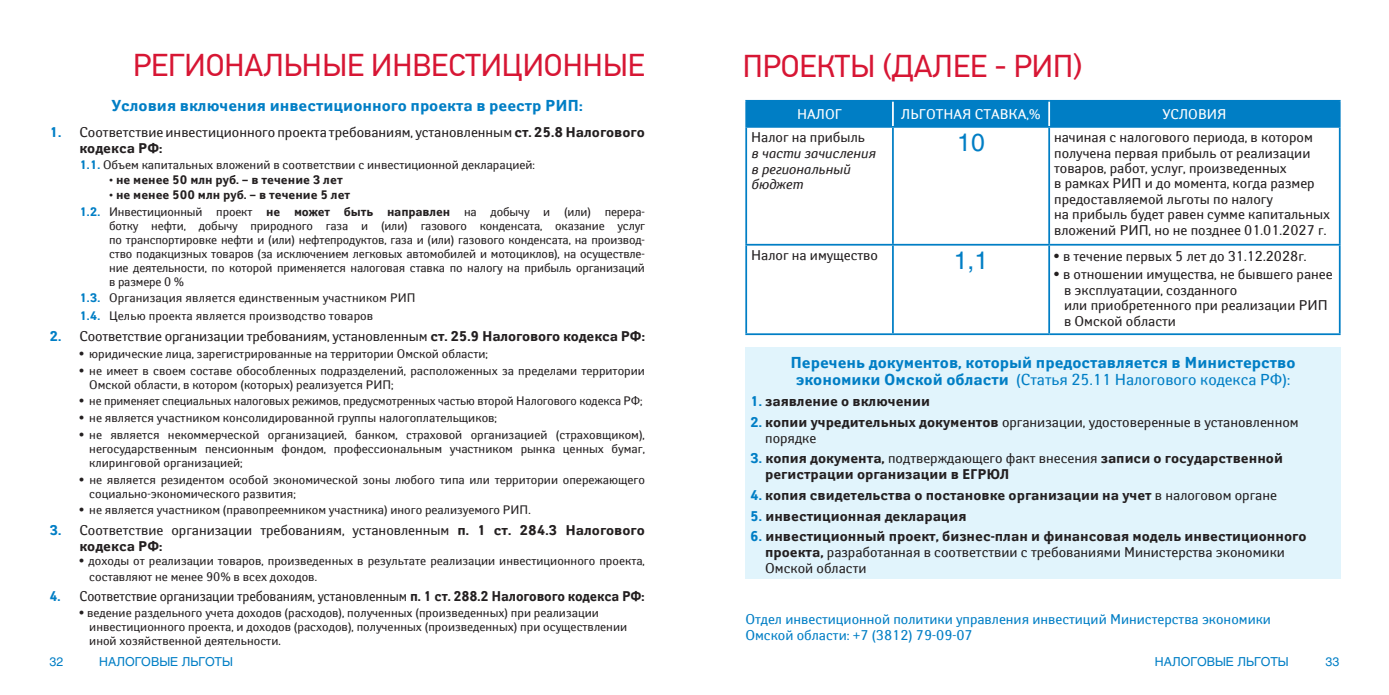
<style>
.page{position:relative;width:1389px;height:695px;background:#fff}
.page>*{position:absolute;margin:0;border:0;box-sizing:border-box;transform-origin:0 0}
.t1{font:31.5px "PF Din Text Pro";color:#d71634}
.Ставка_налога{font:24.5px "Helios C";color:#007ec5}
.Основной_таблица{font:700 15.75px/17.5px "Yanus C";color:#007ec5;text-align:center}
.Основной_таблица-2{font:14px/15.8px "Yanus C";color:#231f20}
.Основной_таблица-3{font:700 14px/15.8px "Yanus C";color:#231f20}
.Основной_таблица-4{font:14px/15.8px "Yanus C";color:#007ec5}
.Основной_таблица-5{font:14px "Yanus C";color:#231f20;scale:.94 1}
.Основной_таблица-6{font:italic 14px/15.8px "Yanus C";color:#231f20}
.Шапка_таблицы{font:14px "Yanus C";color:#fff}
.Основной_таблица-7{font:12.25px/14px "Yanus C";color:#231f20}
.Основной_таблица-8{font:700 12.25px "Yanus C";color:#231f20}
.t2{font:12.25px "Helios";color:#007ec5}
.s1{font-weight:700;color:#007ec5}
.s2{font-weight:700}
.s3{font-family:"Helios C"}
.s4{font-style:normal}
.s5{font-weight:400}
.s6{color:#007ec5}
</style>
<div class="page">
<div style="left:745px;top:347px;width:596px;height:232px;background:#e1f4fc"></div>
<div style="left:747px;top:102px;width:592px;height:24px;background:#007ec5"></div>
<hr style="left:745px;top:128px;width:2px;height:116px;background:#007ec5">
<hr style="left:892px;top:128px;width:2px;height:116px;background:#007ec5">
<hr style="left:1048px;top:128px;width:2px;height:116px;background:#007ec5">
<hr style="left:1339px;top:128px;width:2px;height:116px;background:#007ec5">
<hr style="left:745px;top:244px;width:148px;height:1px;background:#007ec5">
<hr style="left:745px;top:245px;width:2px;height:88px;background:#007ec5">
<hr style="left:893px;top:244px;width:156px;height:1px;background:#007ec5">
<hr style="left:892px;top:245px;width:2px;height:88px;background:#007ec5">
<hr style="left:1049px;top:244px;width:292px;height:1px;background:#007ec5">
<hr style="left:1048px;top:245px;width:2px;height:88px;background:#007ec5">
<hr style="left:1339px;top:245px;width:2px;height:88px;background:#007ec5">
<hr style="left:745px;top:333px;width:148px;height:2px;background:#007ec5">
<hr style="left:893px;top:333px;width:156px;height:2px;background:#007ec5">
<hr style="left:1049px;top:333px;width:292px;height:2px;background:#007ec5">
<hr style="left:745px;top:102px;width:2px;height:24px;background:#007ec5">
<hr style="left:745px;top:100px;width:148px;height:2px;background:#007ec5">
<hr style="left:893px;top:100px;width:156px;height:2px;background:#007ec5">
<hr style="left:1049px;top:100px;width:292px;height:2px;background:#007ec5">
<hr style="left:1339px;top:102px;width:2px;height:24px;background:#007ec5">
<hr style="left:745px;top:126px;width:148px;height:2px;background:#007ec5">
<hr style="left:893px;top:126px;width:156px;height:2px;background:#007ec5">
<hr style="left:1049px;top:126px;width:292px;height:2px;background:#007ec5">
<hr style="left:892px;top:102px;width:2px;height:24px;background:#fff">
<hr style="left:1048px;top:102px;width:2px;height:24px;background:#fff">
<p class="t1" style="left:133px;top:47px;width:513px">РЕГИОНАЛЬНЫЕ ИНВЕСТИЦИОННЫЕ</p>
<p class="Основной_таблица" style="left:112px;top:97px;width:473px">Условия включения инвестиционного проекта в реестр РИП:</p>
<p class="Основной_таблица-2" style="left:79px;top:124px;width:567px;text-indent:-30px"><span class="s1">1.</span> Соответствие инвестиционного проекта требованиям, установленным <span class="s2">ст. 25.8 Налогового кодекса РФ:</span></p>
<p class="Основной_таблица-7" style="left:79px;top:158px;width:457px"><span class="s1">1.1.</span> Объем капитальных вложений в соответствии с инвестиционной декларацией:</p>
<p class="Основной_таблица-8" style="left:109px;top:173px;width:235px">• не менее 50 млн руб. – в течение 3 лет</p>
<p class="Основной_таблица-8" style="left:109px;top:188px;width:243px">• не менее 500 млн руб. – в течение 5 лет</p>
<p class="Основной_таблица-7" style="left:109px;top:204px;width:537px;text-align:justify;text-indent:-30px"><span class="s1">1.2.</span> Инвестиционный проект <span class="s2">не может быть направлен</span> на добычу и (или) перера&shy;ботку нефти, добычу природного газа и (или) газового конденсата, оказание услуг по транспортировке нефти и (или) нефтепродуктов, газа и (или) газового конденсата, на производ&shy;ство подакцизных товаров (за исключением легковых автомобилей и мотоциклов), на осуществле&shy;ние деятельности, по которой применяется налоговая ставка по налогу на прибыль организаций в размере 0 %</p>
<p class="Основной_таблица-7" style="left:79px;top:291px;width:338px"><span class="s1">1.3.</span> Организация является единственным участником РИП</p>
<p class="Основной_таблица-7" style="left:79px;top:309px;width:295px"><span class="s1">1.4.</span> Целью проекта является производство товаров</p>
<p class="Основной_таблица-2" style="left:50px;top:328px;width:597px"><span class="s1">2.</span> Соответствие организации требованиям, установленным <span class="s2">ст. 25.9 Налогового кодекса РФ:</span></p>
<p class="Основной_таблица-7" style="left:79px;top:346px;width:410px"><span class="s3">•</span> юридические лица, зарегистрированные на территории Омской области;</p>
<p class="Основной_таблица-7" style="left:89px;top:363px;width:557px;text-indent:-10px"><span class="s3">•</span> не имеет в своем составе обособленных подразделений, расположенных за пределами территории<br>Омской области, в котором (которых) реализуется РИП;</p>
<p class="Основной_таблица-7" style="left:79px;top:394px;width:565px"><span class="s3">•</span> не применяет специальных налоговых режимов, предусмотренных частью второй Налогового кодекса РФ;</p>
<p class="Основной_таблица-7" style="left:79px;top:410px;width:419px"><span class="s3">•</span> не является участником консолидированной группы налогоплательщиков;</p>
<p class="Основной_таблица-7" style="left:89px;top:427px;width:557px;text-align:justify;text-indent:-10px"><span class="s3">•</span> не является некоммерческой организацией, банком, страховой организацией (страховщиком), негосударственным пенсионным фондом, профессиональным участником рынка ценных бумаг, клиринговой организацией;</p>
<p class="Основной_таблица-7" style="left:89px;top:472px;width:557px;text-indent:-10px"><span class="s3">•</span> не является резидентом особой экономической зоны любого типа или территории опережающего социально-экономического развития;</p>
<p class="Основной_таблица-7" style="left:79px;top:503px;width:453px"><span class="s3">•</span> не является участником (правопреемником участника) иного реализуемого РИП.</p>
<p class="Основной_таблица-2" style="left:79px;top:522px;width:567px;text-indent:-30px"><span class="s1">3.</span> Соответствие организации требованиям, установленным <span class="s2">п. 1 ст. 284.3 Налогового кодекса РФ:</span></p>
<p class="Основной_таблица-7" style="left:89px;top:552px;width:557px;line-height:15.8px;text-indent:-10px"><span class="s3">•</span> доходы от реализации товаров, произведенных в результате реализации инвестиционного проекта, составляют не менее 90% в всех доходов.</p>
<p class="Основной_таблица-5" style="left:50px;top:587px;width:634px"><span class="s1">4.</span> Соответствие организации требованиям, установленным <span class="s2">п. 1 ст. 288.2 Налогового кодекса РФ:</span></p>
<p class="Основной_таблица-7" style="left:89px;top:605px;width:539px;text-indent:-10px"><span class="s3">•</span> ведение раздельного учета доходов (расходов), полученных (произведенных) при реализации инвестиционного проекта, и доходов (расходов), полученных (произведенных) при осуществлении иной хозяйственной деятельности.</p>
<p class="t1" style="left:743px;top:47px;width:341px">ПРОЕКТЫ (ДАЛЕЕ - РИП)</p>
<p class="Шапка_таблицы" style="left:797px;top:106px;width:46px">НАЛОГ</p>
<p class="Шапка_таблицы" style="left:901px;top:106px;width:141px">ЛЬГОТНАЯ СТАВКА,%</p>
<p class="Шапка_таблицы" style="left:1162px;top:106px;width:66px">УСЛОВИЯ</p>
<p class="Основной_таблица-6" style="left:751px;top:129px;width:126px"><span class="s4">Налог на прибыль </span>в части зачисления в региональный бюджет</p>
<p class="Ставка_налога" style="left:957px;top:128px;width:29px">10</p>
<p class="Основной_таблица-2" style="left:1054px;top:129px;width:277px">начиная с налогового периода, в котором получена первая прибыль от реализации товаров, работ, услуг, произведенных<br>в рамках РИП и до момента, когда размер предоставляемой льготы по налогу<br>на прибыль будет равен сумме капитальных вложений РИП, но не позднее 01.01.2027 г.</p>
<p class="Основной_таблица-2" style="left:751px;top:247px;width:128px">Налог на имущество</p>
<p class="Ставка_налога" style="left:954px;top:245px;width:36px">1,1</p>
<p class="Основной_таблица-2" style="left:1054px;top:248px;width:254px"><span class="s3">•</span> в течение первых 5 лет до 31.12.2028г.</p>
<p class="Основной_таблица-2" style="left:1064px;top:266px;width:270px;text-indent:-10px"><span class="s3">•</span> в отношении имущества, не бывшего ранее в эксплуатации, созданного<br>или приобретенного при реализации РИП в Омской области</p>
<p class="Основной_таблица" style="left:790px;top:354px;width:507px">Перечень документов, который предоставляется в Министерство экономики Омской области <span class="s5">(Статья 25.11 Налогового кодекса РФ):</span></p>
<p class="Основной_таблица-3" style="left:750px;top:394px;width:181px"><span class="s6">1.</span> заявление о включении</p>
<p class="Основной_таблица-2" style="left:765px;top:414px;width:535px;text-indent:-15px"><span class="s1">2.</span> <span class="s2">копии учредительных документов</span> организации, удостоверенные в установленном порядке</p>
<p class="Основной_таблица-3" style="left:765px;top:451px;width:519px;text-indent:-15px"><span class="s6">3.</span> копия документа, <span class="s5">подтверждающего факт внесения</span> записи о государственной регистрации организации в ЕГРЮЛ</p>
<p class="Основной_таблица-3" style="left:750px;top:487px;width:528px"><span class="s6">4.</span> копия свидетельства о постановке организации на учет <span class="s5">в налоговом органе</span></p>
<p class="Основной_таблица-3" style="left:750px;top:508px;width:218px"><span class="s6">5.</span> инвестиционная декларация</p>
<p class="Основной_таблица-2" style="left:765px;top:528px;width:543px;text-indent:-15px"><span class="s1">6.</span> <span class="s2">инвестиционный проект, бизнес-план и финансовая модель инвестиционного проекта,</span> разработанная в соответствии с требованиями Министерства экономики<br>Омской области</p>
<p class="Основной_таблица-4" style="left:745px;top:611px;width:527px">Отдел инвестиционной политики управления инвестиций Министерства экономики<br>Омской области: +7 (3812) 79-09-07</p>
<p class="t2" style="left:50px;top:654px;width:15px">32</p>
<p class="t2" style="left:99px;top:654px;width:135px">НАЛОГОВЫЕ ЛЬГОТЫ</p>
<p class="t2" style="left:1155px;top:654px;width:135px">НАЛОГОВЫЕ ЛЬГОТЫ</p>
<p class="t2" style="left:1326px;top:654px;width:15px">33</p>
</div>
